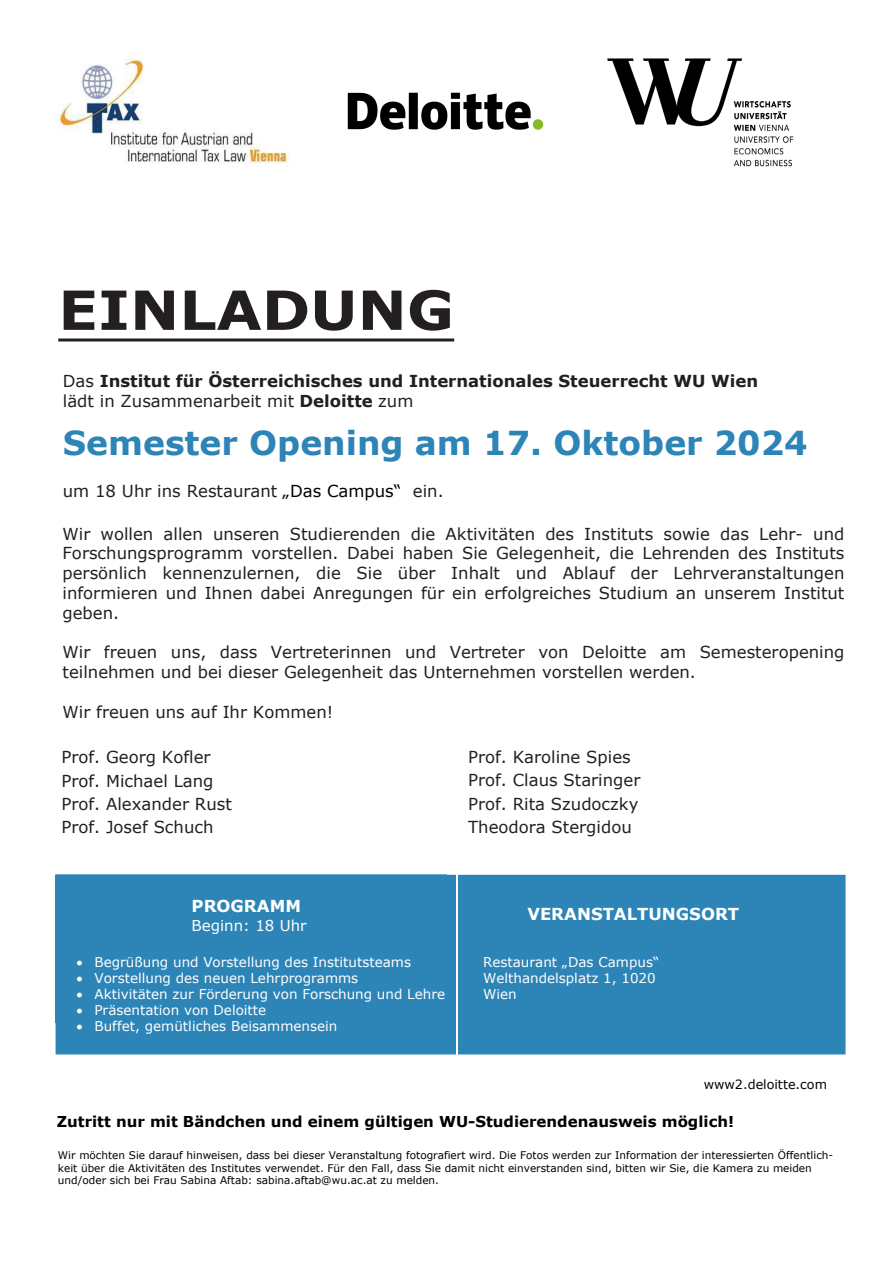
<style>
.page{position:relative;width:893px;height:1263px;background:#fff}
.page>*{position:absolute;margin:0;border:0;box-sizing:border-box;transform-origin:0 0}
.t1{font:700 54px "Verdana";color:#231f20;scale:1.08 1}
.t2{font:700 33px "Verdana";color:#2c84b7}
.t3{font:16.5px/23.2px "Verdana";color:#231f20}
.t4{font:700 16.5px/20.5px "Verdana";color:#231f20}
.t5{font:700 16.5px "Verdana";color:#fff}
.t6{font:700 15px "Verdana";color:#000}
.t7{font:15px "Verdana";color:#fff}
.t8{font:13.5px/16.2px "Verdana";color:#fff}
.t9{font:12.75px "Verdana";color:#000}
.t10{font:10.5px/12.6px "Verdana";color:#000}
.s1{font-weight:400}
.s2{color:#000}
</style>
<div class="page">
<img style="left:58px;top:54px;width:233px;height:109px">
<hr style="left:58px;top:338px;width:396px;height:3px;background:#231f20">
<img style="left:607px;top:58px;width:187px;height:109px">
<div style="left:56px;top:875px;width:789px;height:179px;background:#2c84b7"></div>
<img style="left:347px;top:92px;width:197px;height:38px">
<div style="left:55px;top:875px;width:392px;height:148px;background:#2c84b7"></div>
<img style="left:456px;top:875px;width:2px;height:179px">
<h1 class="t1" style="left:58px;top:272px;width:368px">EINLADUNG</h1>
<p class="t4" style="left:63px;top:370px;width:697px"><span class="s1">Das</span> Institut für Österreichisches und Internationales Steuerrecht WU Wien <span class="s1">lädt in Zusammenarbeit mit</span> Deloitte <span class="s1">zum</span></p>
<h2 class="t2" style="left:63px;top:419px;width:746px">Semester Opening am 17. Oktober 2024</h2>
<p class="t3" style="left:63px;top:479px;width:382px">um 18 Uhr ins Restaurant <span class="s2">„Das Campus“</span> ein.</p>
<p class="t3" style="left:63px;top:523px;width:783px;line-height:19.8px;text-align:justify">Wir wollen allen unseren Studierenden die Aktivitäten des Instituts sowie das Lehr- und Forschungsprogramm vorstellen. Dabei haben Sie Gelegenheit, die Lehrenden des Instituts persönlich kennenzulernen, die Sie über Inhalt und Ablauf der Lehrveranstaltungen informieren und Ihnen dabei Anregungen für ein erfolgreiches Studium an unserem Institut geben.</p>
<p class="t3" style="left:63px;top:642px;width:783px;line-height:19.8px">Wir freuen uns, dass Vertreterinnen und Vertreter von Deloitte am Semesteropening teilnehmen und bei dieser Gelegenheit das Unternehmen vorstellen werden.</p>
<p class="t3" style="left:63px;top:700px;width:272px">Wir freuen uns auf Ihr Kommen!</p>
<p class="t3" style="left:61px;top:746px;width:172px">Prof. Georg Kofler<br>Prof. Michael Lang<br>Prof. Alexander Rust<br>Prof. Josef Schuch</p>
<p class="t3" style="left:468px;top:745px;width:174px">Prof. Karoline Spies<br>Prof. Claus Staringer<br>Prof. Rita Szudoczky<br>Theodora Stergidou</p>
<p class="t5" style="left:192px;top:894px;width:111px">PROGRAMM</p>
<p class="t7" style="left:192px;top:915px;width:117px">Beginn: 18 Uhr</p>
<p class="t8" style="left:76px;top:953px;width:336px">• Begrüßung und Vorstellung des Institutsteams</p>
<p class="t8" style="left:76px;top:970px;width:283px">• Vorstellung des neuen Lehrprogramms</p>
<p class="t8" style="left:76px;top:986px;width:370px">• Aktivitäten zur Förderung von Forschung und Lehre</p>
<p class="t8" style="left:76px;top:1002px;width:191px">• Präsentation von Deloitte</p>
<p class="t8" style="left:76px;top:1018px;width:262px">• Buffet, gemütliches Beisammensein</p>
<p class="t5" style="left:527px;top:902px;width:213px">VERANSTALTUNGSORT</p>
<p class="t8" style="left:483px;top:953px;width:178px">Restaurant „Das Campus“<br>Welthandelsplatz 1, 1020<br>Wien</p>
<p class="t9" style="left:704px;top:1075px;width:125px">www2.deloitte.com</p>
<p class="t6" style="left:57px;top:1111px;width:679px">Zutritt nur mit Bändchen und einem gültigen WU-Studierendenausweis möglich!</p>
<p class="t10" style="left:58px;top:1149px;width:777px">Wir möchten Sie darauf hinweisen, dass bei dieser Veranstaltung fotografiert wird. Die Fotos werden zur Information der interessierten Öffentlich&shy;keit über die Aktivitäten des Institutes verwendet. Für den Fall, dass Sie damit nicht einverstanden sind, bitten wir Sie, die Kamera zu meiden und/oder sich bei Frau Sabina Aftab: sabina.aftab@wu.ac.at zu melden.</p>
</div>
